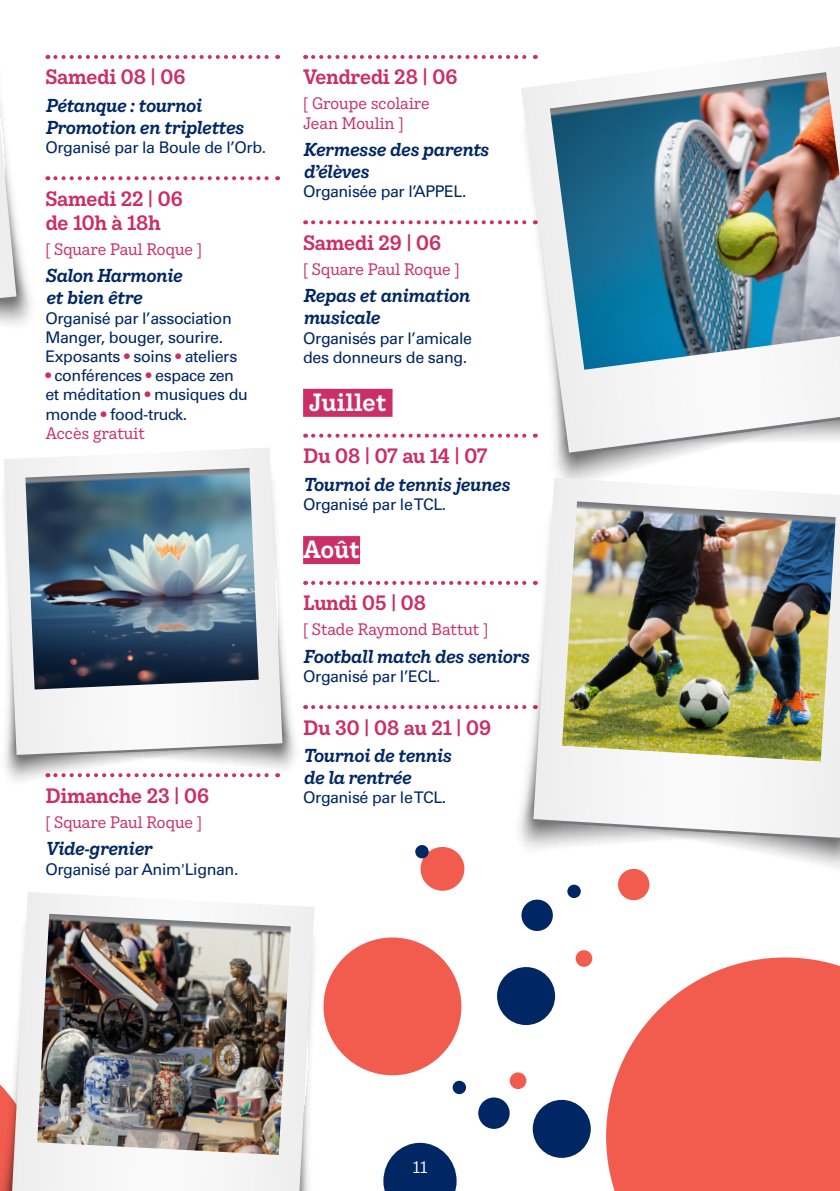
<style>
.page{position:relative;width:840px;height:1191px;background:#fff}
.page>*{position:absolute;margin:0;border:0;box-sizing:border-box;transform-origin:0 0}
.Prog_Descriptif{font:600 24px "Ivy Style TW";letter-spacing:-.015em;color:#fff}
.Programmation_Date_heure{font:600 20px/24px "Ivy Style TW";letter-spacing:-.025em;color:#cb2f65}
.Programmation_Date_heure-2{font:600 20px "Ivy Style TW";letter-spacing:-.055em;color:#cb2f65}
.PROGRAMMATION_Titre_événement{font:italic 600 18px/22px "Ivy Style TW";letter-spacing:-.04em;color:#002763}
.Prog_Descriptif-2{font:16px/19.2px "Univers LT Std";letter-spacing:-.025em;color:#002763}
.PROG_LIEU_PRIX_ÂGE{font:16px/19.2px "Ivy Style TW";letter-spacing:-.04em;color:#cb2f65}
.t1{font:16px "Ivy Style TW";color:#fff}
.s1{color:#cb2f65}
.s2{color:#ed028c}
</style>
<div class="page">
<svg style="left:383px;top:1142px;width:73px;height:49px"></svg>
<svg style="left:555px;top:455px;width:126px;height:22px"></svg>
<img style="left:521px;top:46px;width:318px;height:406px">
<svg style="left:203px;top:774px;width:75px;height:3px"></svg>
<svg style="left:55px;top:55px;width:223px;height:4px"></svg>
<svg style="left:55px;top:176px;width:223px;height:4px"></svg>
<svg style="left:203px;top:640px;width:93px;height:130px"></svg>
<svg style="left:5px;top:757px;width:193px;height:25px"></svg>
<img style="left:4px;top:448px;width:278px;height:307px">
<svg style="left:606px;top:957px;width:233px;height:234px;background:#f27166"></svg>
<div style="left:323px;top:937px;width:138px;height:138px;background:#f15c4f;border-radius:50%"></div>
<div style="left:478px;top:1097px;width:31px;height:31px;background:#002763;border-radius:50%"></div>
<div style="left:617px;top:869px;width:32px;height:31px;background:#f15c4f;border-radius:50%"></div>
<div style="left:521px;top:899px;width:31px;height:32px;background:#002763;border-radius:50%"></div>
<div style="left:532px;top:1099px;width:58px;height:58px;background:#002763;border-radius:50%"></div>
<div style="left:496px;top:966px;width:59px;height:59px;background:#002763;border-radius:50%"></div>
<div style="left:509px;top:1072px;width:17px;height:17px;background:#f15c4f;border-radius:50%"></div>
<div style="left:575px;top:950px;width:17px;height:17px;background:#f15c4f;border-radius:50%"></div>
<div style="left:420px;top:846px;width:44px;height:45px;background:#f15c4f;border-radius:50%"></div>
<div style="left:452px;top:1080px;width:14px;height:14px;background:#002763;border-radius:50%"></div>
<div style="left:567px;top:884px;width:13px;height:14px;background:#002763;border-radius:50%"></div>
<div style="left:415px;top:845px;width:13px;height:13px;background:#002763;border-radius:50%"></div>
<svg style="left:313px;top:55px;width:222px;height:4px"></svg>
<svg style="left:313px;top:220px;width:222px;height:4px"></svg>
<div style="left:303px;top:389px;width:89px;height:28px;background:#cb2f65"></div>
<svg style="left:313px;top:434px;width:222px;height:4px"></svg>
<div style="left:303px;top:536px;width:57px;height:28px;background:#cb2f65"></div>
<svg style="left:313px;top:581px;width:198px;height:4px"></svg>
<svg style="left:313px;top:705px;width:198px;height:4px"></svg>
<svg style="left:0;top:103px;width:31px;height:222px"></svg>
<svg style="left:0;top:1085px;width:12px;height:106px"></svg>
<img style="left:12px;top:892px;width:302px;height:299px">
<svg style="left:630px;top:840px;width:209px;height:33px"></svg>
<svg style="left:514px;top:581px;width:228px;height:273px"></svg>
<img style="left:533px;top:477px;width:306px;height:360px">
<p class="Programmation_Date_heure" style="left:45px;top:64px;width:142px">Samedi 08 | 06</p>
<p class="PROGRAMMATION_Titre_événement" style="left:45px;top:93px;width:200px">Pétanque : tournoi<br>Promotion en triplettes</p>
<p class="Prog_Descriptif-2" style="left:45px;top:138px;width:222px">Organisé par la Boule de l’Orb.</p>
<p class="Programmation_Date_heure" style="left:45px;top:185px;width:139px">Samedi 22 | 06 de 10h à 18h</p>
<p class="PROG_LIEU_PRIX_ÂGE" style="left:45px;top:238px;width:158px">[ Square Paul Roque ]</p>
<p class="PROGRAMMATION_Titre_événement" style="left:45px;top:263px;width:138px">Salon Harmonie et bien être</p>
<p class="Prog_Descriptif-2" style="left:45px;top:308px;width:188px">Organisé par l’association<br>Manger, bouger, sourire.</p>
<p class="Prog_Descriptif-2" style="left:45px;top:347px;width:193px">Exposants <span class="s1">•</span> soins <span class="s1">•</span> ateliers</p>
<p class="Prog_Descriptif-2" style="left:45px;top:366px;width:204px"><span class="s1">•</span> conférences <span class="s1">•</span> espace zen et méditation <span class="s1">•</span> musiques du monde <span class="s1">•</span> food-truck.</p>
<p class="PROG_LIEU_PRIX_ÂGE" style="left:45px;top:422px;width:101px">Accès gratuit</p>
<p class="Programmation_Date_heure" style="left:45px;top:782px;width:166px">Dimanche 23 | 06</p>
<p class="PROG_LIEU_PRIX_ÂGE" style="left:45px;top:811px;width:158px">[ Square Paul Roque ]</p>
<p class="PROGRAMMATION_Titre_événement" style="left:45px;top:836px;width:108px">Vide-grenier</p>
<p class="Prog_Descriptif-2" style="left:45px;top:859px;width:194px">Organisé par Anim'Lignan.</p>
<p class="Programmation_Date_heure" style="left:303px;top:64px;width:156px">Vendredi 28 | 06</p>
<p class="PROG_LIEU_PRIX_ÂGE" style="left:303px;top:93px;width:128px">[ Groupe scolaire<br>Jean Moulin ]</p>
<p class="PROGRAMMATION_Titre_événement" style="left:303px;top:137px;width:187px">Kermesse des parents d’élèves</p>
<p class="Prog_Descriptif-2" style="left:303px;top:182px;width:165px">Organisée par l’APPEL.</p>
<p class="Programmation_Date_heure" style="left:303px;top:229px;width:140px">Samedi 29 | 06</p>
<p class="PROG_LIEU_PRIX_ÂGE" style="left:303px;top:258px;width:158px">[ Square Paul Roque ]</p>
<p class="PROGRAMMATION_Titre_événement" style="left:303px;top:284px;width:168px">Repas et animation musicale</p>
<p class="Prog_Descriptif-2" style="left:303px;top:328px;width:170px">Organisés par l’amicale des donneurs de sang.</p>
<p class="Prog_Descriptif" style="left:309px;top:383px;width:79px">Juillet</p>
<p class="Programmation_Date_heure-2" style="left:303px;top:440px;width:186px">Du 08 | 07 au 14 | 07</p>
<p class="PROGRAMMATION_Titre_événement" style="left:303px;top:472px;width:208px">Tournoi de tennis jeunes</p>
<p class="Prog_Descriptif-2" style="left:303px;top:495px;width:145px">Organisé par le TCL.</p>
<p class="Prog_Descriptif" style="left:303px;top:531px;width:58px">Août</p>
<p class="Programmation_Date_heure" style="left:303px;top:590px;width:125px">Lundi 05 | 08</p>
<p class="PROG_LIEU_PRIX_ÂGE" style="left:303px;top:619px;width:187px">[ Stade Raymond Battut ]</p>
<p class="PROGRAMMATION_Titre_événement" style="left:303px;top:644px;width:227px">Football match des seniors</p>
<p class="Prog_Descriptif-2" style="left:303px;top:667px;width:139px">Organisé par l’ECL<span class="s2">.</span></p>
<p class="Programmation_Date_heure" style="left:303px;top:714px;width:190px">Du 30 | 08 au 21 | 09</p>
<p class="PROGRAMMATION_Titre_événement" style="left:303px;top:743px;width:150px">Tournoi de tennis de la rentrée</p>
<p class="Prog_Descriptif-2" style="left:303px;top:788px;width:145px">Organisé par le TCL.</p>
<p class="t1" style="left:412px;top:1155px;width:16px">11</p>
</div>
